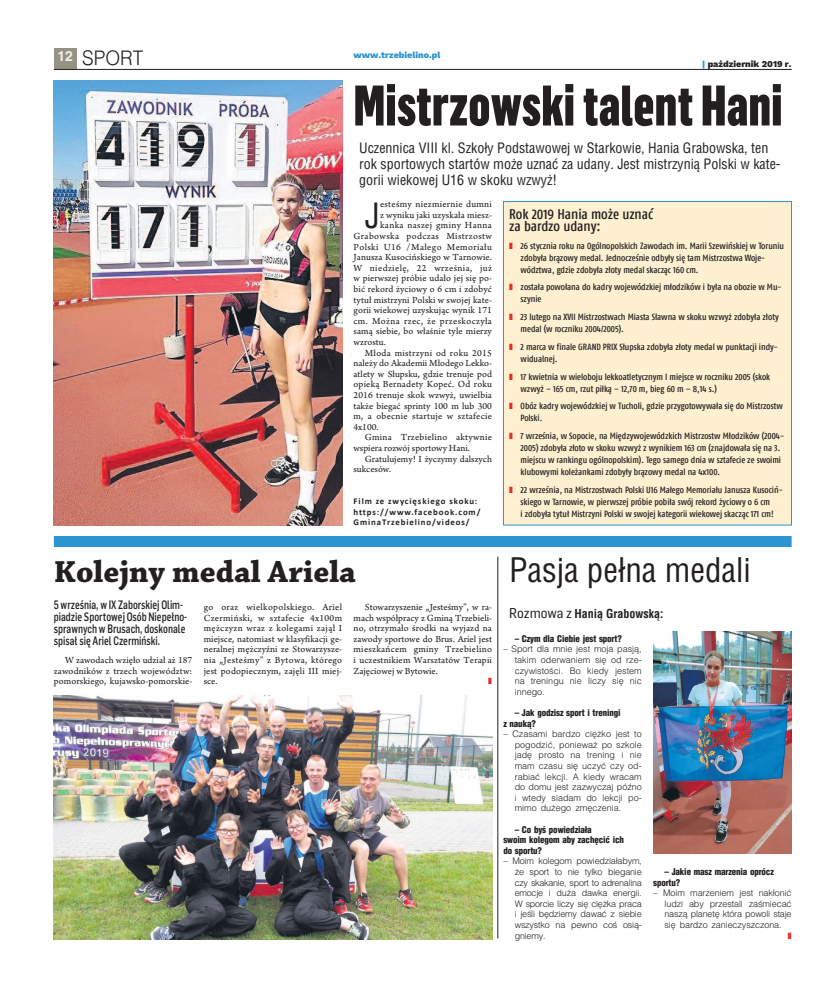
<style>
.page{position:relative;width:820px;height:993px;background:#fff}
.page>*{position:absolute;margin:0;border:0;box-sizing:border-box;transform-origin:0 0}
.t1{font:900 56px "Flama Condensed";color:#231f20;scale:.9 1}
.t2{font:33.9px "Switzerland Condensed";color:#231f20}
.t3{font:33px "Switzerland Condensed";color:#231f20}
.t4{font:700 32px "Chaparral Pro";color:#231f20}
.t5{font:300 20px "Switzerland";color:#231f20;scale:.95 1}
.t6{font:14px/16px "Switzerland Condensed";color:#231f20}
.t7{font:500 condensed 14px/12px "Fago Q4";letter-spacing:-.005em;color:#231f20}
.t8{font:500 12px/12px "Flama Semicondensed";color:#231f20;scale:.8 1}
.t9{font:700 12px "Switzerland Condensed";color:#231f20}
.t10{font:9.8px/10.6px "Arno Pro Sm Text";letter-spacing:.01em;color:#231f20;text-align:justify}
.t11{font:9.8px "Arno Pro Sm Text";letter-spacing:.04em;color:#231f20}
.t12{font:9.8px "Arno Pro Sm Text";letter-spacing:.03em;color:#231f20}
.t13{font:9.8px "Arno Pro Sm Text";letter-spacing:.035em;color:#231f20}
.t14{font:500 condensed 9px/12px "Fago Q4";letter-spacing:-.005em;color:#231f20}
.t15{font:300 9px/10.6px "Switzerland";letter-spacing:-.01em;color:#231f20;text-align:justify}
.t16{font:900 9px/10.6px "Switzerland Cond";letter-spacing:-.015em;color:#231f20}
.t17{font:800 9px "Work Sans";color:#2b94d1}
.t18{font:800 9px "Work Sans";color:#231f20}
.t19{font:700 8.8px/10.6px "Calibri";letter-spacing:.1em;color:#231f20}
.s1{color:#2b94d1}
.s2{color:#e82c28}
.s3{font-family:"Flama Semicondensed Basic";font-weight:400;font-size:14px}
</style>
<div class="page">
<div style="left:54px;top:48px;width:23px;height:21px;background:#959384"></div>
<hr style="left:54px;top:69px;width:737px;height:1px;background:#231f20">
<img style="left:54px;top:695px;width:438px;height:243px">
<div style="left:54px;top:536px;width:737px;height:11px;background:#2b94d1"></div>
<img style="left:653px;top:631px;width:138px;height:222px">
<hr style="left:497px;top:556px;width:1px;height:382px;background:#231f20">
<div style="left:503px;top:202px;width:288px;height:322px;background:#fef0d0"></div>
<div style="left:503px;top:201px;width:288px;height:324px;border:1px solid #2b94d1"></div>
<img style="left:54px;top:80px;width:288px;height:445px">
<h3 class="t5" style="left:57px;top:47px;width:92px"><sup>12</sup> SPORT</h3>
<p class="t17" style="left:353px;top:51px;width:89px">www.trzebielino.pl</p>
<p class="t18" style="left:701px;top:60px;width:91px"><span class="s1">|</span> październik 2019 r.</p>
<h1 class="t1" style="left:353px;top:85px;width:478px">mistrzowskitalent Hani</h1>
<h3 class="t6" style="left:359px;top:140px;width:422px">Uczennica VIII kl. Szkoły Podstawowej w Starkowie, Hania Grabowska, ten rok sportowych startów może uznać za udany. Jest mistrzynią Polski w kate&shy;gorii wiekowej U16 w skoku wzwyż!</h3>
<h3 class="t7" style="left:509px;top:208px;width:145px">Rok 2019 Hania może uznać za bardzo udany:</h3>
<p class="t14" style="left:520px;top:239px;width:265px;text-indent:-11px"><span class="s2">❚</span> 26 stycznia roku na Ogólnopolskich Zawodach im. Marii Szewińskiej w Toruniu zdobyła brązowy medal. Jednocześnie odbyły się tam Mistrzostwa Woje&shy;wództwa, gdzie zdobyła złoty medal skacząc 160 cm.</p>
<p class="t14" style="left:520px;top:281px;width:262px;text-indent:-11px"><span class="s2">❚</span> została powołana do kadry wojewódzkiej młodzików i była na obozie w Mu&shy;szynie</p>
<p class="t14" style="left:520px;top:311px;width:259px;text-indent:-11px"><span class="s2">❚</span> 23 lutego na XVII Mistrzostwach Miasta Sławna w skoku wzwyż zdobyła złoty medal (w roczniku 2004/2005).</p>
<p class="t14" style="left:520px;top:340px;width:259px;text-indent:-11px"><span class="s2">❚</span> 2 marca w finale GRAND PRIX Słupska zdobyła złoty medal w punktacji indy&shy;widualnej.</p>
<p class="t14" style="left:520px;top:370px;width:251px;text-indent:-11px"><span class="s2">❚</span> 17 kwietnia w wieloboju lekkoatletycznym I miejsce w roczniku 2005 (skok wzwyż – 165 cm, rzut piłką – 12,70 m, bieg 60 m – 8,14 s.)</p>
<p class="t14" style="left:520px;top:400px;width:263px;text-indent:-11px"><span class="s2">❚</span> Obóz kadry wojewódzkiej w Tucholi, gdzie przygotowywała się do Mistrzostw<br>Polski.</p>
<p class="t14" style="left:520px;top:430px;width:265px;text-indent:-11px"><span class="s2">❚</span> 7 września, w Sopocie, na Międzywojewódzkich Mistrzostw Młodzików (2004- 2005) zdobyła złoto w skoku wzwyż z wynikiem 163 cm (znajdowała się na 3. miejscu w rankingu ogólnopolskim). Tego samego dnia w sztafecie ze swoimi klubowymi koleżankami zdobyły brązowy medal na 4x100.</p>
<p class="t14" style="left:509px;top:483px;width:275px;text-align:center"><span class="s2">❚</span> 22 września, na Mistrzostwach Polski U16 Małego Memoriału Janusza Kusociń&shy;skiego w Tarnowie, w pierwszej próbie pobiła swój rekord życiowy o 6 cm<br>i zdobyła tytuł Mistrzyni Polski w swojej kategorii wiekowej skacząc 171 cm!</p>
<h2 class="t2" style="left:365px;top:197px;width:17px">J</h2>
<p class="t10" style="left:380px;top:200px;width:113px">esteśmy niezmiernie dumni</p>
<p class="t10" style="left:380px;top:210px;width:113px">z wyniku jaki uzyskała miesz-</p>
<p class="t13" style="left:380px;top:222px;width:113px">kanka naszej gminy Hanna</p>
<p class="t11" style="left:353px;top:232px;width:140px">Grabowska podczas Mistrzostw</p>
<p class="t11" style="left:353px;top:243px;width:140px">Polski U16 /Małego Memoriału</p>
<p class="t10" style="left:353px;top:253px;width:140px">Janusza Kusocińskiego w Tarnowie.</p>
<p class="t11" style="left:353px;top:264px;width:140px">W niedzielę, 22 września, już</p>
<p class="t10" style="left:353px;top:274px;width:140px">w pierwszej próbie udało jej się po-</p>
<p class="t10" style="left:353px;top:284px;width:140px">bić rekord życiowy o 6 cm i zdobyć</p>
<p class="t10" style="left:353px;top:295px;width:140px">tytuł mistrzyni Polski w swojej kate-</p>
<p class="t10" style="left:353px;top:306px;width:140px">gorii wiekowej uzyskując wynik 171</p>
<p class="t11" style="left:353px;top:317px;width:140px">cm. Można rzec, że przeskoczyła</p>
<p class="t10" style="left:353px;top:327px;width:140px">samą siebie, bo właśnie tyle mierzy</p>
<p class="t10" style="left:353px;top:337px;width:34px">wzrostu.</p>
<p class="t12" style="left:365px;top:349px;width:128px">Młoda mistrzyni od roku 2015</p>
<p class="t10" style="left:353px;top:359px;width:140px">należy do Akademii Młodego Lekko-</p>
<p class="t10" style="left:353px;top:369px;width:140px">atlety w Słupsku, gdzie trenuje pod</p>
<p class="t10" style="left:353px;top:380px;width:140px">opieką Bernadety Kopeć. Od roku</p>
<p class="t10" style="left:353px;top:390px;width:140px">2016 trenuje skok wzwyż, uwielbia</p>
<p class="t10" style="left:353px;top:401px;width:140px">także biegać sprinty 100 m lub 300</p>
<p class="t12" style="left:353px;top:412px;width:140px">m, a obecnie startuje w sztafecie</p>
<p class="t10" style="left:353px;top:422px;width:27px">4x100.</p>
<p class="t12" style="left:365px;top:433px;width:128px">Gmina Trzebielino aktywnie</p>
<p class="t10" style="left:353px;top:443px;width:118px">wspiera rozwój sportowy Hani.</p>
<p class="t10" style="left:365px;top:454px;width:128px">Gratulujemy! I życzymy dalszych</p>
<p class="t10" style="left:353px;top:464px;width:39px">sukcesów.</p>
<p class="t19" style="left:353px;top:496px;width:128px">Film ze zwycięskiego skoku: https://www.facebook.com/<br>GminaTrzebielino/videos/</p>
<h3 class="t4" style="left:54px;top:559px;width:303px">kolejny medal ariela</h3>
<h3 class="t8" style="left:54px;top:599px;width:168px">5 września, w IX Zaborskiej Olim&shy;piadzie Sportowej Osób Niepełno&shy;sprawnych w Brusach, doskonale spisał się Ariel Czermiński.</h3>
<p class="t10" style="left:54px;top:655px;width:140px;text-indent:11px">W zawodach wzięło udział aż 187 zawodników z trzech województw: pomorskiego, kujawsko-pomorskie-</p>
<p class="t10" style="left:204px;top:602px;width:140px">go oraz wielkopolskiego. Ariel Czermiński, w sztafecie 4x100m mężczyzn wraz z kolegami zajął I miejsce, natomiast w klasyfikacji ge&shy;neralnej mężczyźni ze Stowarzysze&shy;nia „Jesteśmy” z Bytowa, którego jest podopiecznym, zajęli III miej&shy;sce.</p>
<p class="t10" style="left:353px;top:602px;width:140px;text-indent:11px">Stowarzyszenie „Jesteśmy”, w ra&shy;mach współpracy z Gminą Trzebieli&shy;no, otrzymało środki na wyjazd na zawody sportowe do Brus. Ariel jest mieszkańcem gminy Trzebielino i uczestnikiem Warsztatów Terapii Zajęciowej w Bytowie.</p>
<h3 class="t3" style="left:509px;top:551px;width:243px">Pasja pełna medali</h3>
<h3 class="t9" style="left:509px;top:606px;width:156px"><span class="s3">Rozmowa z</span> Hanią Grabowską:</h3>
<p class="t16" style="left:514px;top:633px;width:109px">– Czym dla Ciebie jest sport?</p>
<p class="t15" style="left:514px;top:643px;width:128px;text-indent:-11px">– Sport dla mnie jest moja pasją, takim oderwaniem się od rze&shy;czywistości. Bo kiedy jestem na treningu nie liczy się nic innego.</p>
<p class="t16" style="left:503px;top:707px;width:119px;text-indent:11px">– Jak godzisz sport i treningi z nauką?</p>
<p class="t15" style="left:514px;top:728px;width:128px;text-indent:-11px">– Czasami bardzo ciężko jest to pogodzić, ponieważ po szkole jadę prosto na trening i nie mam czasu się uczyć czy od&shy;rabiać lekcji. A kiedy wracam do domu jest zazwyczaj późno i wtedy siadam do lekcji po&shy;mimo dużego zmęczenia.</p>
<p class="t16" style="left:503px;top:823px;width:122px;text-indent:11px">– Co byś powiedziała<br>swoim kolegom aby zachęcić ich do sportu?</p>
<p class="t15" style="left:514px;top:855px;width:128px;text-indent:-11px">– Moim kolegom powiedziałabym, że sport to nie tylko bieganie czy skakanie, sport to adrenalina emocje i duża dawka energii.<br>W sporcie liczy się ciężka praca i jeśli będziemy dawać z siebie wszystko na pewno coś osią&shy;gniemy.</p>
<p class="t16" style="left:653px;top:866px;width:122px;text-indent:11px">– Jakie masz marzenia oprócz sportu?</p>
<p class="t15" style="left:664px;top:887px;width:128px;text-indent:-11px">– Moim marzeniem jest nakłonić ludzi aby przestali zaśmiecać naszą planetę która powoli staje się bardzo zanieczyszczona.</p>
</div>
